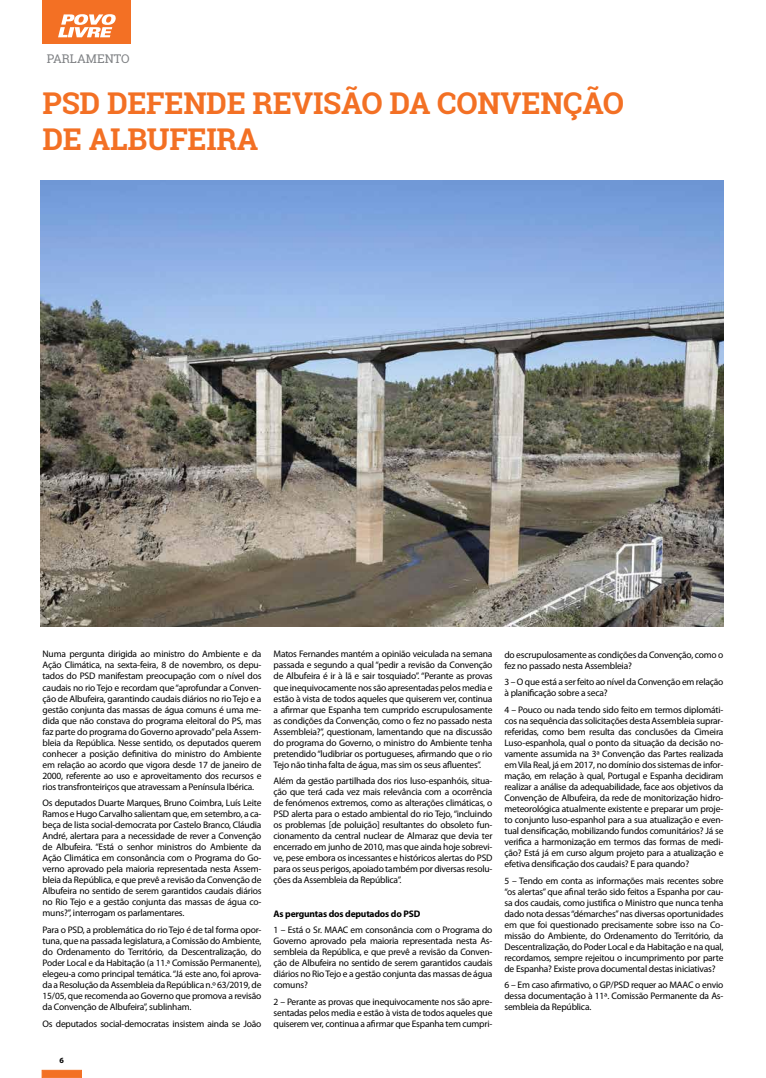
<style>
.page{position:relative;width:766px;height:1078px;background:#fff}
.page>*{position:absolute;margin:0;border:0;box-sizing:border-box;transform-origin:0 0}
.t1{font:700 30px/36px "Roboto Slab";letter-spacing:-.01em;color:#f37024}
.t2{font:12px "Roboto Slab";color:#808285}
.t3{font:9.5px/11px "Myriad Pro";letter-spacing:-.02em;color:#000;text-align:justify}
.t4{font:700 9.5px "Myriad Pro";letter-spacing:-.02em;color:#000}
.t5{font:700 8px "Myriad Pro";color:#000}
</style>
<div class="page">
<div style="left:42px;top:1069px;width:40px;height:8px;background:#f37024;border:1px solid #f37024"></div>
<div style="left:43px;top:0;width:88px;height:44px;background:#f37024"></div>
<svg style="left:58px;top:14px;width:58px;height:23px"></svg>
<img style="left:41px;top:181px;width:682px;height:445px">
<p class="t2" style="left:47px;top:51px;width:84px">PARLAMENTO</p>
<h1 class="t1" style="left:43px;top:85px;width:583px">PSD DEFENDE REVISÃO DA CONVENÇÃO<br>DE ALBUFEIRA</h1>
<p class="t3" style="left:43px;top:648px;width:220px">Numa pergunta dirigida ao ministro do Ambiente e da Ação Climática, na sexta-feira, 8 de novembro, os depu&shy;tados do PSD manifestam preocupação com o nível dos caudais no rio Tejo e recordam que “aprofundar a Conven&shy;ção de Albufeira, garantindo caudais diários no rio Tejo e a gestão conjunta das massas de água comuns é uma me&shy;dida que não constava do programa eleitoral do PS, mas faz parte do programa do Governo aprovado” pela Assem&shy;bleia da República. Nesse sentido, os deputados querem conhecer a posição definitiva do ministro do Ambiente em relação ao acordo que vigora desde 17 de janeiro de 2000, referente ao uso e aproveitamento dos recursos e rios transfronteiriços que atravessam a Península Ibérica.</p>
<p class="t3" style="left:43px;top:797px;width:220px">Os deputados Duarte Marques, Bruno Coimbra, Luís Leite Ramos e Hugo Carvalho salientam que, em setembro, a ca&shy;beça de lista social-democrata por Castelo Branco, Cláudia André, alertara para a necessidade de rever a Convenção de Albufeira. “Está o senhor ministros do Ambiente da Ação Climática em consonância com o Programa do Go&shy;verno aprovado pela maioria representada nesta Assem&shy;bleia da República, e que prevê a revisão da Convenção de Albufeira no sentido de serem garantidos caudais diários no Rio Tejo e a gestão conjunta das massas de água co&shy;muns?”, interrogam os parlamentares.</p>
<p class="t3" style="left:43px;top:924px;width:220px">Para o PSD, a problemática do rio Tejo é de tal forma opor&shy;tuna, que na passada legislatura, a Comissão do Ambiente, do Ordenamento do Território, da Descentralização, do Poder Local e da Habitação (a 11.ª Comissão Permanente), elegeu-a como principal temática. “Já este ano, foi aprova&shy;da a Resolução da Assembleia da República n.º 63/2019, de 15/05, que recomenda ao Governo que promova a revisão da Convenção de Albufeira”, sublinham.</p>
<p class="t3" style="left:43px;top:1017px;width:220px">Os deputados social-democratas insistem ainda se João</p>
<p class="t5" style="left:60px;top:1054px;width:6px">6</p>
<p class="t3" style="left:273px;top:648px;width:220px">Matos Fernandes mantém a opinião veiculada na semana passada e segundo a qual “pedir a revisão da Convenção de Albufeira é ir à lã e sair tosquiado”. “Perante as provas que inequivocamente nos são apresentadas pelos media e estão à vista de todos aqueles que quiserem ver, continua a afirmar que Espanha tem cumprido escrupulosamente as condições da Convenção, como o fez no passado nesta Assembleia?”, questionam, lamentando que na discussão do programa do Governo, o ministro do Ambiente tenha pretendido “ludibriar os portugueses, afirmando que o rio Tejo não tinha falta de água, mas sim os seus afluentes”.</p>
<p class="t3" style="left:273px;top:775px;width:220px">Além da gestão partilhada dos rios luso-espanhóis, situa&shy;ção que terá cada vez mais relevância com a ocorrência de fenómenos extremos, como as alterações climáticas, o PSD alerta para o estado ambiental do rio Tejo, “incluindo os problemas [de poluição] resultantes do obsoleto fun&shy;cionamento da central nuclear de Almaraz que devia ter encerrado em junho de 2010, mas que ainda hoje sobrevi&shy;ve, pese embora os incessantes e históricos alertas do PSD para os seus perigos, apoiado também por diversas resolu&shy;ções da Assembleia da República”.</p>
<p class="t4" style="left:273px;top:907px;width:148px">As perguntas dos deputados do PSD</p>
<p class="t3" style="left:273px;top:924px;width:220px">1 – Está o Sr. MAAC em consonância com o Programa do Governo aprovado pela maioria representada nesta As&shy;sembleia da República, e que prevê a revisão da Conven&shy;ção de Albufeira no sentido de serem garantidos caudais diários no Rio Tejo e a gestão conjunta das massas de água comuns?</p>
<p class="t3" style="left:273px;top:996px;width:220px">2 – Perante as provas que inequivocamente nos são apre&shy;sentadas pelos media e estão à vista de todos aqueles que quiserem ver, continua a afirmar que Espanha tem cumpri-</p>
<p class="t3" style="left:504px;top:648px;width:220px">do escrupulosamente as condições da Convenção, como o fez no passado nesta Assembleia?</p>
<p class="t3" style="left:504px;top:676px;width:220px">3 – O que está a ser feito ao nível da Convenção em relação à planificação sobre a seca?</p>
<p class="t3" style="left:504px;top:704px;width:220px">4 – Pouco ou nada tendo sido feito em termos diplomáti&shy;cos na sequência das solicitações desta Assembleia suprar&shy;referidas, como bem resulta das conclusões da Cimeira Luso-espanhola, qual o ponto da situação da decisão no&shy;vamente assumida na 3ª Convenção das Partes realizada em Vila Real, já em 2017, no domínio dos sistemas de infor&shy;mação, em relação à qual, Portugal e Espanha decidiram realizar a análise da adequabilidade, face aos objetivos da Convenção de Albufeira, da rede de monitorização hidro&shy;meteorológica atualmente existente e preparar um proje&shy;to conjunto luso-espanhol para a sua atualização e even&shy;tual densificação, mobilizando fundos comunitários? Já se verifica a harmonização em termos das formas de medi&shy;ção? Está já em curso algum projeto para a atualização e efetiva densificação dos caudais? E para quando?</p>
<p class="t3" style="left:504px;top:874px;width:220px">5 – Tendo em conta as informações mais recentes sobre “os alertas” que afinal terão sido feitos a Espanha por cau&shy;sa dos caudais, como justifica o Ministro que nunca tenha dado nota dessas “démarches” nas diversas oportunidades em que foi questionado precisamente sobre isso na Co&shy;missão do Ambiente, do Ordenamento do Território, da Descentralização, do Poder Local e da Habitação e na qual, recordamos, sempre rejeitou o incumprimento por parte de Espanha? Existe prova documental destas iniciativas?</p>
<p class="t3" style="left:504px;top:979px;width:220px">6 – Em caso afirmativo, o GP/PSD requer ao MAAC o envio dessa documentação à 11ª. Comissão Permanente da As&shy;sembleia da República.</p>
</div>
